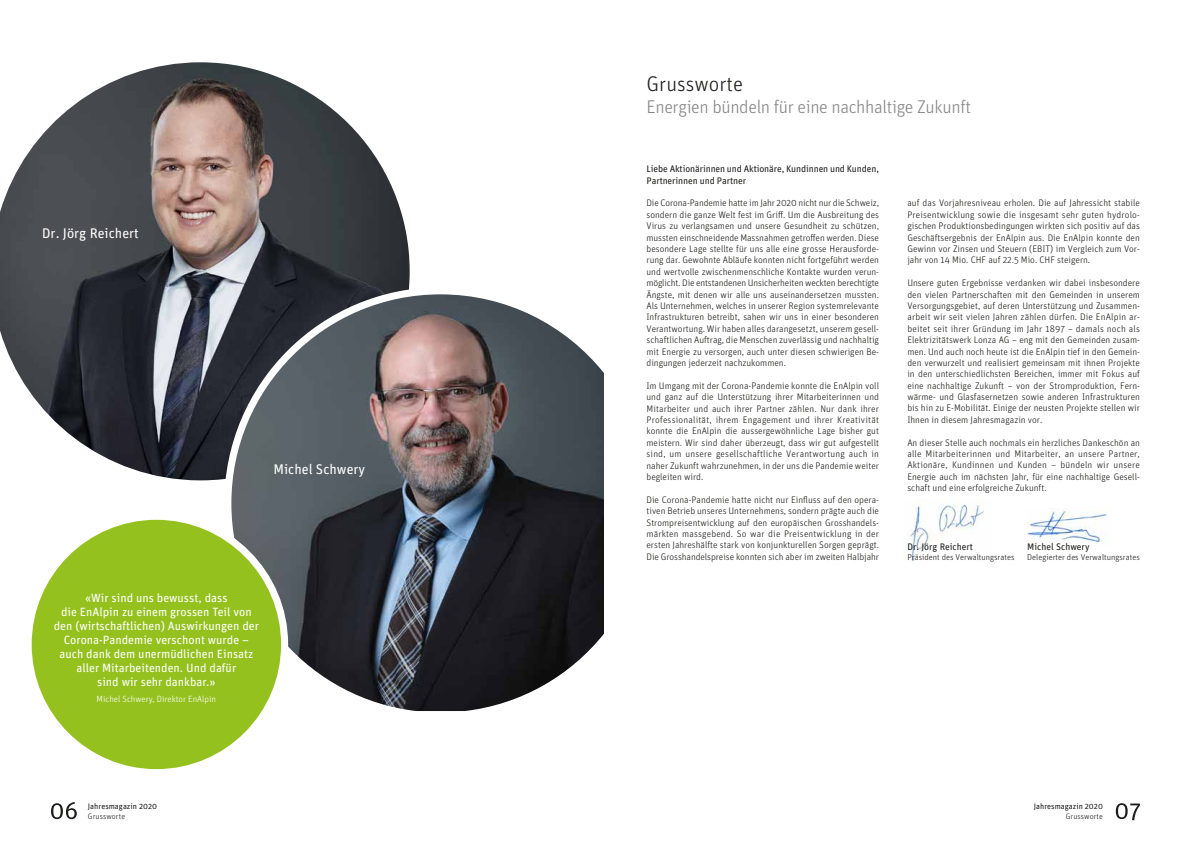
<style>
.page{position:relative;width:1191px;height:842px;background:#fff}
.page>*{position:absolute;margin:0;border:0;box-sizing:border-box;transform-origin:0 0}
.t1{font:300 21.3px "Unit OT";color:#1d1d1b}
.t2{font:300 18.4px "Unit OT";letter-spacing:-.02em;color:#878787}
.t3{font:14px "Unit OT";color:#fff}
.t4{font:12px/14px "Unit OT";color:#fff;text-align:center}
.t5{font:300 9.5px/11.4px "Unit OT";color:#1d1d1b;text-align:justify}
.t6{font:9.5px/11.4px "Unit OT";letter-spacing:-.01em;color:#1d1d1b}
.t7{font:9.5px "Unit OT";color:#1c1d1b}
.t8{font:300 9px "Unit OT";color:#fff}
.t9{font:300 8.5px "Unit OT";color:#1d1d1b}
.t10{font:300 8.5px "Unit OT";color:#1c1d1b}
.t11{font:8px "Unit OT";color:#1d1d1b}
.t12{font:300 8px "Unit OT";letter-spacing:.01em;color:#1d1d1b}
</style>
<div class="page">
<img style="left:906px;top:504px;width:78px;height:58px">
<svg style="left:1115px;top:803px;width:24px;height:17px"></svg>
<img style="left:1027px;top:508px;width:81px;height:35px">
<svg style="left:51px;top:802px;width:26px;height:17px"></svg>
<img style="left:0;top:62px;width:410px;height:418px">
<svg style="left:224px;top:287px;width:186px;height:193px;background:#4a4d55"></svg>
<img style="left:231px;top:294px;width:373px;height:417px">
<div style="left:25px;top:513px;width:263px;height:263px;background:#fff;border-radius:50%"></div>
<div style="left:32px;top:520px;width:249px;height:249px;background:#95c11f;border-radius:50%"></div>
<h3 class="t3" style="left:42px;top:225px;width:98px">Dr. Jörg Reichert</h3>
<h3 class="t3" style="left:273px;top:460px;width:93px">Michel Schwery</h3>
<p class="t4" style="left:54px;top:591px;width:207px">«Wir sind uns bewusst, dass<br>die EnAlpin zu einem grossen Teil von den (wirtschaftlichen) Auswirkungen der Corona-Pandemie verschont wurde – auch dank dem unermüdlichen Einsatz aller Mitarbeitenden. Und dafür<br>sind wir sehr dankbar.»</p>
<p class="t8" style="left:97px;top:693px;width:121px">Michel Schwery, Direktor EnAlpin</p>
<p class="t11" style="left:88px;top:802px;width:71px">Jahresmagazin 2020</p>
<p class="t12" style="left:88px;top:811px;width:39px">Grussworte</p>
<h1 class="t1" style="left:646px;top:71px;width:98px">Grussworte</h1>
<h2 class="t2" style="left:646px;top:97px;width:326px">Energien bündeln für eine nachhaltige Zukunft</h2>
<p class="t6" style="left:646px;top:163px;width:234px">Liebe Aktionärinnen und Aktionäre, Kundinnen und Kunden,<br>Partnerinnen und Partner</p>
<p class="t5" style="left:646px;top:198px;width:234px">Die Corona-Pandemie hatte im Jahr 2020 nicht nur die Schweiz, sondern die ganze Welt fest im Griff. Um die Ausbreitung des Virus zu verlangsamen und unsere Gesundheit zu schützen, mussten einschneidende Massnahmen getroffen werden. Diese besondere Lage stellte für uns alle eine grosse Herausforde&shy;rung dar. Gewohnte Abläufe konnten nicht fortgeführt werden und wertvolle zwischenmenschliche Kontakte wurden verun&shy;möglicht. Die entstandenen Unsicherheiten weckten berechtigte Ängste, mit denen wir alle uns auseinandersetzen mussten.<br>Als Unternehmen, welches in unserer Region systemrelevante Infrastrukturen betreibt, sahen wir uns in einer besonderen Verantwortung. Wir haben alles darangesetzt, unserem gesell&shy;schaftlichen Auftrag, die Menschen zuverlässig und nachhaltig mit Energie zu versorgen, auch unter diesen schwierigen Be&shy;dingungen jederzeit nachzukommen.</p>
<p class="t5" style="left:646px;top:380px;width:234px">Im Umgang mit der Corona-Pandemie konnte die EnAlpin voll und ganz auf die Unterstützung ihrer Mitarbeiterinnen und Mitarbeiter und auch ihrer Partner zählen. Nur dank ihrer Professionalität, ihrem Engagement und ihrer Kreativität konnte die EnAlpin die aussergewöhnliche Lage bisher gut meistern. Wir sind daher überzeugt, dass wir gut aufgestellt sind, um unsere gesellschaftliche Verantwortung auch in naher Zukunft wahrzunehmen, in der uns die Pandemie weiter begleiten wird.</p>
<p class="t5" style="left:646px;top:494px;width:234px">Die Corona-Pandemie hatte nicht nur Einfluss auf den opera&shy;tiven Betrieb unseres Unternehmens, sondern prägte auch die Strompreisentwicklung auf den europäischen Grosshandels&shy;märkten massgebend. So war die Preisentwicklung in der ersten Jahreshälfte stark von konjunkturellen Sorgen geprägt.<br>Die Grosshandelspreise konnten sich aber im zweiten Halbjahr</p>
<p class="t5" style="left:907px;top:197px;width:234px">auf das Vorjahresniveau erholen. Die auf Jahressicht stabile Preisentwicklung sowie die insgesamt sehr guten hydrolo&shy;gischen Produktionsbedingungen wirkten sich positiv auf das Geschäftsergebnis der EnAlpin aus. Die EnAlpin konnte den Gewinn vor Zinsen und Steuern (EBIT) im Vergleich zum Vor&shy;jahr von 14 Mio. CHF auf 22.5 Mio. CHF steigern.</p>
<p class="t5" style="left:907px;top:277px;width:234px">Unsere guten Ergebnisse verdanken wir dabei insbesondere den vielen Partnerschaften mit den Gemeinden in unserem Versorgungsgebiet, auf deren Unterstützung und Zusammen&shy;arbeit wir seit vielen Jahren zählen dürfen. Die EnAlpin ar&shy;beitet seit ihrer Gründung im Jahr 1897 – damals noch als Elektrizitätswerk Lonza AG – eng mit den Gemeinden zusam&shy;men. Und auch noch heute ist die EnAlpin tief in den Gemein&shy;den verwurzelt und realisiert gemeinsam mit ihnen Projekte in den unterschiedlichsten Bereichen, immer mit Fokus auf eine nachhaltige Zukunft – von der Stromproduktion, Fern&shy;wärme- und Glasfasernetzen sowie anderen Infrastrukturen bis hin zu E-Mobilität. Einige der neusten Projekte stellen wir Ihnen in diesem Jahresmagazin vor.</p>
<p class="t5" style="left:907px;top:437px;width:234px">An dieser Stelle auch nochmals ein herzliches Dankeschön an alle Mitarbeiterinnen und Mitarbeiter, an unsere Partner, Aktionäre, Kundinnen und Kunden – bündeln wir unsere Energie auch im nächsten Jahr, für eine nachhaltige Gesell&shy;schaft und eine erfolgreiche Zukunft.</p>
<p class="t7" style="left:907px;top:541px;width:67px">Dr. Jörg Reichert</p>
<p class="t10" style="left:907px;top:552px;width:109px">Präsident des Verwaltungsrates</p>
<p class="t6" style="left:1027px;top:541px;width:64px">Michel Schwery</p>
<p class="t9" style="left:1027px;top:552px;width:114px">Delegierter des Verwaltungsrates</p>
<p class="t11" style="left:1033px;top:802px;width:71px">Jahresmagazin 2020</p>
<p class="t12" style="left:1065px;top:811px;width:39px">Grussworte</p>
</div>
